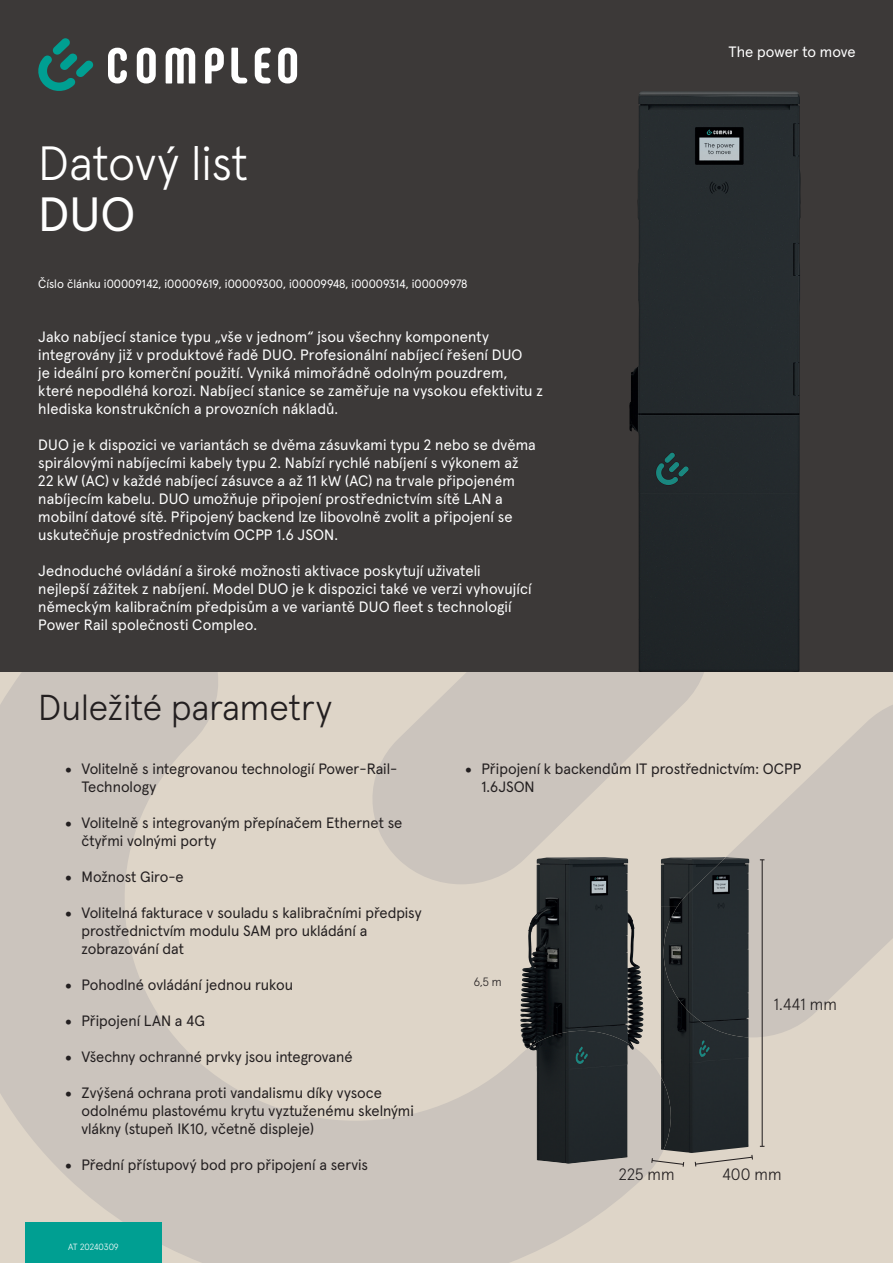
<style>
.page{position:relative;width:893px;height:1263px;background:#fff}
.page>*{position:absolute;margin:0;border:0;box-sizing:border-box;transform-origin:0 0}
.t1{font:300 48px "Apercu Pro";letter-spacing:-.005em;color:#fff}
.t2{font:48px "Apercu Pro";color:#fff}
.t3{font:300 36px "Apercu Pro";color:#231f20}
.t4{font:300 16.5px "Apercu Pro";color:#231f20}
.t5{font:15px/18px "Apercu Pro";letter-spacing:.005em;color:#fff}
.t6{font:15px/18px "Apercu Pro";color:#231f20}
.t7{font:12px "Apercu Pro";color:#fff}
.t8{font:300 12px "Apercu Pro";color:#231f20}
.t9{font:300 9px "Apercu Pro";letter-spacing:-.005em;color:#fff}
.s1{font-size:30px}
</style>
<div class="page">
<div style="left:0;top:424px;width:893px;height:839px;background:#ded5c8"></div>
<svg style="left:664px;top:672px;width:40px;height:50px;fill:#cbc4bd"></svg>
<svg style="left:0;top:672px;width:664px;height:591px;fill:#cbc4bd"></svg>
<svg style="left:727px;top:705px;width:166px;height:332px;fill:#cbc4bd"></svg>
<div style="left:0;top:0;width:893px;height:672px;background:#3c3938"></div>
<svg style="left:38px;top:38px;width:56px;height:53px"></svg>
<svg style="left:137px;top:48px;width:19px;height:35px"></svg>
<svg style="left:278px;top:48px;width:19px;height:35px"></svg>
<svg style="left:255px;top:48px;width:16px;height:35px"></svg>
<svg style="left:166px;top:48px;width:29px;height:35px"></svg>
<svg style="left:205px;top:48px;width:19px;height:35px"></svg>
<svg style="left:108px;top:48px;width:19px;height:35px"></svg>
<svg style="left:231px;top:48px;width:16px;height:35px"></svg>
<div style="left:26px;top:1222px;width:136px;height:41px;background:#009f92"></div>
<img style="left:638px;top:91px;width:153px;height:212px">
<img style="left:656px;top:1037px;width:46px;height:116px">
<div style="left:702px;top:1037px;width:46px;height:115px;background:#22292c"></div>
<img style="left:661px;top:1077px;width:13px;height:73px">
<img style="left:655px;top:857px;width:94px;height:180px">
<hr style="left:762px;top:860px;width:1px;height:286px;background:#231f20">
<svg style="left:651px;top:1157px;width:34px;height:11px"></svg>
<svg style="left:694px;top:1155px;width:59px;height:12px"></svg>
<img style="left:520px;top:857px;width:80px;height:155px">
<img style="left:528px;top:1031px;width:106px;height:133px">
<h1 class="t1" style="left:38px;top:127px;width:211px">Datový list</h1>
<h1 class="t2" style="left:38px;top:177px;width:99px">DUO</h1>
<p class="t7" style="left:38px;top:275px;width:431px">Číslo článku i00009142, i00009619, i00009300, i00009948, i00009314, i00009978</p>
<p class="t5" style="left:38px;top:327px;width:506px">Jako nabíjecí stanice typu „vše v jednom“ jsou všechny komponenty integrovány již v produktové řadě DUO. Profesionální nabíjecí řešení DUO<br>je ideální pro komerční použití. Vyniká mimořádně odolným pouzdrem, které nepodléhá korozi. Nabíjecí stanice se zaměřuje na vysokou efektivitu z hlediska konstrukčních a provozních nákladů.</p>
<p class="t5" style="left:38px;top:435px;width:499px">DUO je k dispozici ve variantách se dvěma zásuvkami typu 2 nebo se dvěma spirálovými nabíjecími kabely typu 2. Nabízí rychlé nabíjení s výkonem až 22 kW (AC) v každé nabíjecí zásuvce a až 11 kW (AC) na trvale připojeném nabíjecím kabelu. DUO umožňuje připojení prostřednictvím sítě LAN a mobilní datové sítě. Připojený backend lze libovolně zvolit a připojení se uskutečňuje prostřednictvím OCPP 1.6 JSON.</p>
<p class="t5" style="left:38px;top:561px;width:495px">Jednoduché ovládání a široké možnosti aktivace poskytují uživateli nejlepší zážitek z nabíjení. Model DUO je k dispozici také ve verzi vyhovující německým kalibračním předpisům a ve variantě DUO fleet s technologií Power Rail společnosti Compleo.</p>
<p class="t5" style="left:729px;top:42px;width:129px">The power to move</p>
<h2 class="t3" style="left:38px;top:680px;width:295px">Duležité parametry</h2>
<p class="t6" style="left:81px;top:759px;width:317px;text-indent:-18px"><span class="s1">•</span> Volitelně s integrovanou technologií Power-Rail-<br>Technology</p>
<p class="t6" style="left:81px;top:813px;width:322px;text-indent:-18px"><span class="s1">•</span> Volitelně s integrovaným přepínačem Ethernet se čtyřmi volnými porty</p>
<p class="t6" style="left:63px;top:867px;width:122px"><span class="s1">•</span> Možnost Giro-e</p>
<p class="t6" style="left:81px;top:903px;width:342px;text-indent:-18px"><span class="s1">•</span> Volitelná fakturace v souladu s kalibračními předpisy prostřednictvím modulu SAM pro ukládání a zobrazování dat</p>
<p class="t6" style="left:63px;top:975px;width:231px"><span class="s1">•</span> Pohodlné ovládání jednou rukou</p>
<p class="t6" style="left:63px;top:1011px;width:143px"><span class="s1">•</span> Připojení LAN a 4G</p>
<p class="t6" style="left:63px;top:1047px;width:291px"><span class="s1">•</span> Všechny ochranné prvky jsou integrované</p>
<p class="t6" style="left:81px;top:1083px;width:334px;text-indent:-18px"><span class="s1">•</span> Zvýšená ochrana proti vandalismu díky vysoce odolnému plastovému krytu vyztuženému skelnými vlákny (stupeň IK10, včetně displeje)</p>
<p class="t6" style="left:63px;top:1155px;width:306px"><span class="s1">•</span> Přední přístupový bod pro připojení a servis</p>
<p class="t9" style="left:68px;top:1239px;width:52px">AT 20240309</p>
<p class="t6" style="left:482px;top:759px;width:321px;text-indent:-18px"><span class="s1">•</span> Připojení k backendům IT prostřednictvím: OCPP<br>1.6JSON</p>
<p class="t8" style="left:474px;top:973px;width:29px">6,5 m</p>
<p class="t4" style="left:774px;top:991px;width:65px">1.441 mm</p>
<p class="t4" style="left:619px;top:1161px;width:57px">225 mm</p>
<p class="t4" style="left:722px;top:1161px;width:61px">400 mm</p>
</div>
